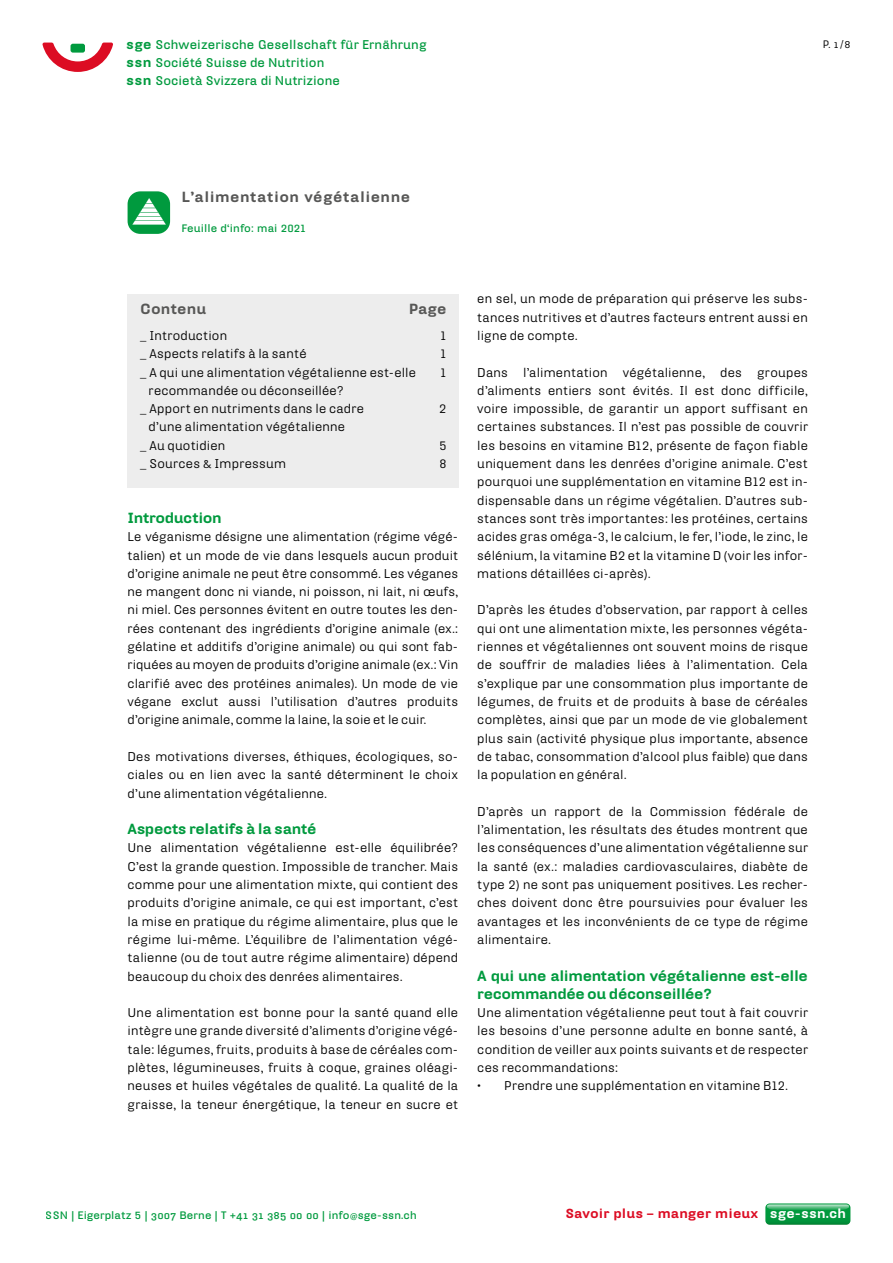
<style>
.page{position:relative;width:893px;height:1263px;background:#fff}
.page>*{position:absolute;margin:0;border:0;box-sizing:border-box;transform-origin:0 0}
.t1{font:900 14.25px/18.3px "Hydra Text";letter-spacing:-.03em;color:#009a3e}
.t2{font:900 14.25px "Hydra Text";letter-spacing:.03em;color:#575756}
.t3{font:900 14.25px "Hydra Text";letter-spacing:.01em;color:#575756}
.t4{font:900 12.75px "Hydra Text";letter-spacing:.01em;color:#dc0c23}
.t5{font:12.3px/18.3px "Hydra Text";letter-spacing:.015em;color:#000;text-align:justify}
.t6{font:700 12.3px/18px "Hydra Text";letter-spacing:.005em;color:#009a3e}
.t7{font:700 10.5px "Hydra Text";letter-spacing:.01em;color:#009a3e}
.t8{font:10.5px "Hydra Text";color:#000}
.s1{font-weight:900;font-size:13.05px}
.s2{font-family:"Hydra Text Regular Expert"}
.s3{font-family:"Hydra Text Bold Expert";font-weight:400}
.s4{font-weight:400}
.s5{color:#fff}
</style>
<div class="page">
<svg style="left:43px;top:43px;width:70px;height:29px"></svg>
<svg style="left:765px;top:1203px;width:85px;height:22px;background:#24a456"></svg>
<div style="left:128px;top:294px;width:331px;height:193px;background:#ededed"></div>
<div style="left:128px;top:191px;width:42px;height:43px;background:#009a3e;border-radius:13px"></div>
<svg style="left:132px;top:198px;width:34px;height:27px"></svg>
<p class="t6" style="left:126px;top:35px;width:302px"><span class="s1">sge</span> Schweizerische Gesellschaft für Ernährung <span class="s1">ssn</span> Société Suisse de Nutrition<br><span class="s1">ssn</span> Società Svizzera di Nutrizione</p>
<p class="t8" style="left:822px;top:38px;width:30px">P. <span class="s2">1</span> / <span class="s2">8</span></p>
<p class="t2" style="left:182px;top:188px;width:230px">L’alimentation végétalienne</p>
<p class="t7" style="left:182px;top:221px;width:126px">Feuille d‘info: mai 2021</p>
<p class="t3" style="left:140px;top:300px;width:68px">Contenu</p>
<p class="t2" style="left:409px;top:300px;width:39px">Page</p>
<p class="t5" style="left:140px;top:326px;width:88px">_ Introduction</p>
<p class="t5" style="left:441px;top:326px;width:7px">1</p>
<p class="t5" style="left:140px;top:344px;width:168px">_ Aspects relatifs à la santé</p>
<p class="t5" style="left:441px;top:344px;width:7px">1</p>
<p class="t5" style="left:140px;top:363px;width:277px">_ A qui une alimentation végétalienne est-elle</p>
<p class="t5" style="left:441px;top:363px;width:7px">1</p>
<p class="t5" style="left:140px;top:381px;width:225px;text-indent:8px">recommandée ou déconseillée?<br>_ Apport en nutriments dans le cadre</p>
<p class="t5" style="left:439px;top:399px;width:9px">2</p>
<p class="t5" style="left:140px;top:418px;width:206px;text-indent:8px">d’une alimentation végétalienne _ Au quotidien</p>
<p class="t5" style="left:439px;top:436px;width:9px">5</p>
<p class="t5" style="left:140px;top:454px;width:147px">_ Sources &amp; Impressum</p>
<p class="t5" style="left:439px;top:454px;width:9px">8</p>
<p class="t1" style="left:128px;top:508px;width:96px">Introduction</p>
<p class="t5" style="left:128px;top:527px;width:332px">Le véganisme désigne une alimentation (régime végé&shy;talien) et un mode de vie dans lesquels aucun produit d’origine animale ne peut être consommé. Les véganes ne mangent donc ni viande, ni poisson, ni lait, ni œufs, ni miel. Ces personnes évitent en outre toutes les den&shy;rées contenant des ingrédients d’origine animale (ex.: gélatine et additifs d’origine animale) ou qui sont fab&shy;riquées au moyen de produits d’origine animale (ex.: Vin clarifié avec des protéines animales). Un mode de vie végane exclut aussi l’utilisation d’autres produits d’origine animale, comme la laine, la soie et le cuir.</p>
<p class="t5" style="left:128px;top:747px;width:332px">Des motivations diverses, éthiques, écologiques, so&shy;ciales ou en lien avec la santé déterminent le choix d’une alimentation végétalienne.</p>
<p class="t1" style="left:128px;top:819px;width:190px">Aspects relatifs à la santé</p>
<p class="t5" style="left:128px;top:838px;width:332px">Une alimentation végétalienne est-elle équilibrée?<br>C’est la grande question. Impossible de trancher. Mais comme pour une alimentation mixte, qui contient des produits d’origine animale, ce qui est important, c’est la mise en pratique du régime alimentaire, plus que le régime lui-même. L’équilibre de l’alimentation végé&shy;talienne (ou de tout autre régime alimentaire) dépend beaucoup du choix des denrées alimentaires.</p>
<p class="t5" style="left:128px;top:1003px;width:332px">Une alimentation est bonne pour la santé quand elle intègre une grande diversité d’aliments d’origine végé&shy;tale: légumes, fruits, produits à base de céréales com&shy;plètes, légumineuses, fruits à coque, graines oléagi&shy;neuses et huiles végétales de qualité. La qualité de la graisse, la teneur énergétique, la teneur en sucre et</p>
<p class="t5" style="left:477px;top:289px;width:332px">en sel, un mode de préparation qui préserve les subs&shy;tances nutritives et d’autres facteurs entrent aussi en ligne de compte.</p>
<p class="t5" style="left:477px;top:363px;width:332px">Dans l’alimentation végétalienne, des groupes d’aliments entiers sont évités. Il est donc difficile, voire impossible, de garantir un apport suffisant en certaines substances. Il n’est pas possible de couvrir les besoins en vitamine B12, présente de façon fiable uniquement dans les denrées d’origine animale. C’est pourquoi une supplémentation en vitamine B12 est in&shy;dispensable dans un régime végétalien. D’autres sub&shy;stances sont très importantes: les protéines, certains acides gras oméga-3, le calcium, le fer, l’iode, le zinc, le sélénium, la vitamine B2 et la vitamine D (voir les infor&shy;mations détaillées ci-après).</p>
<p class="t5" style="left:477px;top:601px;width:332px">D’après les études d’observation, par rapport à celles qui ont une alimentation mixte, les personnes végéta&shy;riennes et végétaliennes ont souvent moins de risque de souffrir de maladies liées à l’alimentation. Cela s’explique par une consommation plus importante de légumes, de fruits et de produits à base de céréales complètes, ainsi que par un mode de vie globalement plus sain (activité physique plus importante, absence de tabac, consommation d’alcool plus faible) que dans la population en général.</p>
<p class="t5" style="left:477px;top:802px;width:332px">D’après un rapport de la Commission fédérale de l’alimentation, les résultats des études montrent que les conséquences d’une alimentation végétalienne sur la santé (ex.: maladies cardiovasculaires, diabète de type 2) ne sont pas uniquement positives. Les recher&shy;ches doivent donc être poursuivies pour évaluer les avantages et les inconvénients de ce type de régime alimentaire.</p>
<p class="t1" style="left:477px;top:966px;width:332px">A qui une alimentation végétalienne est-elle recommandée ou déconseillée?</p>
<p class="t5" style="left:477px;top:1003px;width:332px">Une alimentation végétalienne peut tout à fait couvrir les besoins d’une personne adulte en bonne santé, à condition de veiller aux points suivants et de respecter ces recommandations:</p>
<p class="t5" style="left:477px;top:1076px;width:312px">• Prendre une supplémentation en vitamine B12.</p>
<p class="t7" style="left:46px;top:1208px;width:373px">SSN | Eigerplatz 5 | <span class="s3">3007</span> Berne | T +<span class="s3">41 31 385 00 00</span> | info<span class="s4">@</span>sge-ssn.ch</p>
<p class="t4" style="left:565px;top:1205px;width:282px">Savoir plus – manger mieux <span class="s5">sge-ssn.ch</span></p>
</div>
